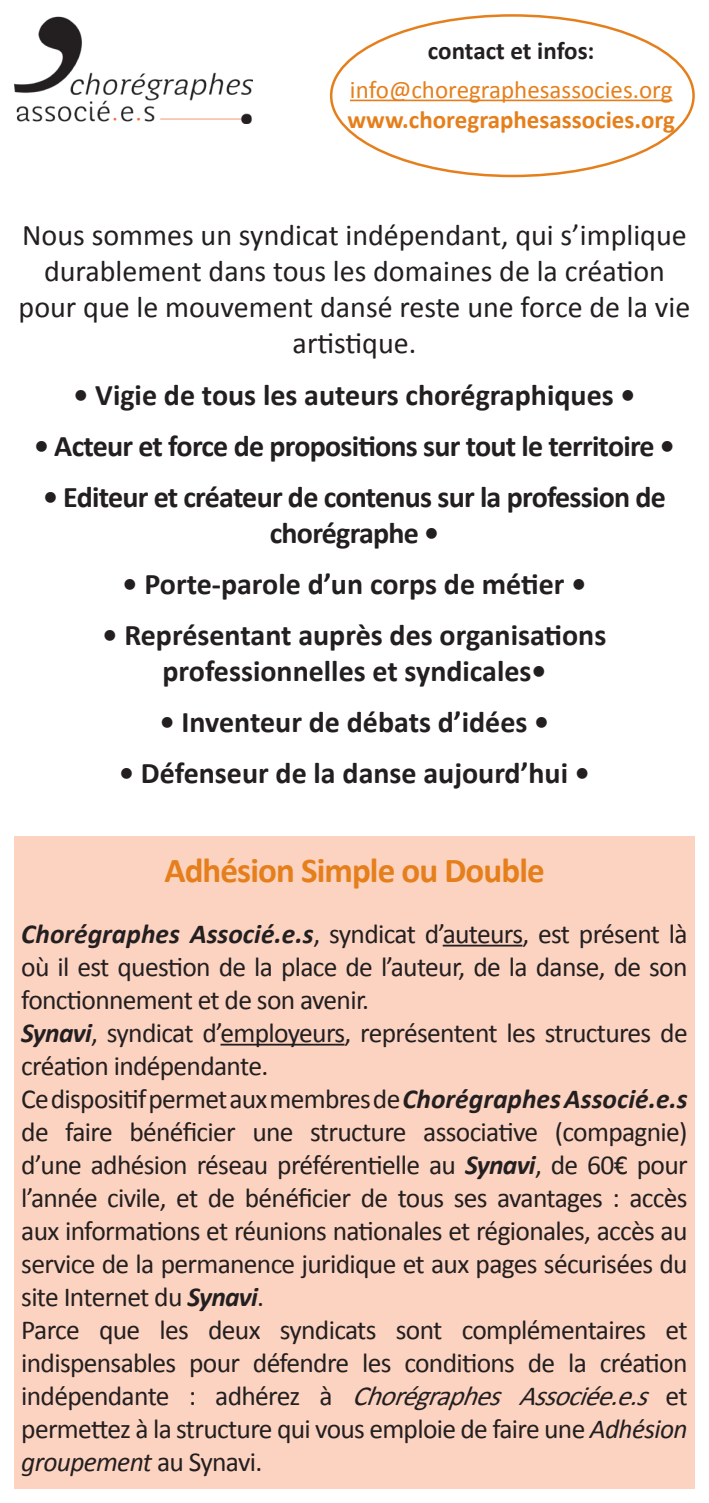
<style>
.page{position:relative;width:709px;height:1503px;background:#fff}
.page>*{position:absolute;margin:0;border:0;box-sizing:border-box;transform-origin:0 0}
.t1{font:700 35px "Calibri";letter-spacing:-.025em;color:#e57f1c}
.t2{font:700 30px/36px "Calibri";letter-spacing:-.005em;color:#231f20;text-align:center}
.t3{font:30px/36px "Calibri";color:#231f20;text-align:center}
.t4{font:700 30px/36px "Calibri";letter-spacing:-.025em;color:#231f20;text-align:center}
.t5{font:27.5px/33px "Calibri";letter-spacing:-.025em;color:#231f20;text-align:justify}
.t6{font:25px "Calibri";color:#e57f1c}
.t7{font:700 25px "Calibri";color:#e57f1c}
.t8{font:700 25px "Calibri";letter-spacing:-.005em;color:#231f20}
.s1{font-weight:700;font-style:italic}
.s2{font-style:italic}
</style>
<div class="page">
<img style="left:14px;top:16px;width:238px;height:107px">
<div style="left:14px;top:836px;width:680px;height:652px;background:#fcd2c0"></div>
<hr style="left:443px;top:944px;width:79px;height:2px;background:#231f20">
<hr style="left:220px;top:1043px;width:124px;height:2px;background:#231f20">
<hr style="left:350px;top:100px;width:322px;height:1px;background:#e57f1c">
<p class="t8" style="left:428px;top:34px;width:168px">contact et infos:</p>
<p class="t6" style="left:350px;top:73px;width:324px">info@choregraphesassocies.org</p>
<p class="t7" style="left:347px;top:103px;width:329px">www.choregraphesassocies.org</p>
<p class="t3" style="left:19px;top:217px;width:673px">Nous sommes un syndicat indépendant, qui s’implique durablement dans tous les domaines de la création pour que le mouvement dansé reste une force de la vie artistique.</p>
<p class="t2" style="left:74px;top:376px;width:563px">• Vigie de tous les auteurs chorégraphiques •</p>
<p class="t4" style="left:34px;top:427px;width:642px">• Acteur et force de propositions sur tout le territoire •</p>
<p class="t4" style="left:43px;top:478px;width:624px">• Editeur et créateur de contenus sur la profession de chorégraphe •</p>
<p class="t2" style="left:123px;top:565px;width:465px">• Porte-parole d’un corps de métier •</p>
<p class="t2" style="left:103px;top:616px;width:505px">• Représentant auprès des organisations professionnelles et syndicales•</p>
<p class="t2" style="left:160px;top:703px;width:391px">• Inventeur de débats d’idées •</p>
<p class="t2" style="left:119px;top:754px;width:472px">• Défenseur de la danse aujourd’hui •</p>
<p class="t1" style="left:164px;top:848px;width:382px">Adhésion Simple ou Double</p>
<p class="t5" style="left:21px;top:917px;width:668px"><span class="s1">Chorégraphes Associé.e.s</span>, syndicat d’auteurs, est présent là où il est question de la place de l’auteur, de la danse, de son fonctionnement et de son avenir.</p>
<p class="t5" style="left:21px;top:1016px;width:668px"><span class="s1">Synavi</span>, syndicat d’employeurs, représentent les structures de création indépendante.</p>
<p class="t5" style="left:21px;top:1082px;width:668px">Ce dispositif permet aux membres de <span class="s1">Chorégraphes Associé.e.s </span>de faire bénéficier une structure associative (compagnie) d’une adhésion réseau préférentielle au <span class="s1">Synavi</span>, de 60€ pour l’année civile, et de bénéficier de tous ses avantages : accès aux informations et réunions nationales et régionales, accès au service de la permanence juridique et aux pages sécurisées du site Internet du <span class="s1">Synavi</span>.</p>
<p class="t5" style="left:21px;top:1313px;width:668px">Parce que les deux syndicats sont complémentaires et indispensables pour défendre les conditions de la création i n d é p e n d a n te : a d h é re z à <span class="s2">Chorégraphes Associée.e.s</span> et permettez à la structure qui vous emploie de faire une <span class="s2">Adhésion groupement</span> au Synavi.</p>
</div>
